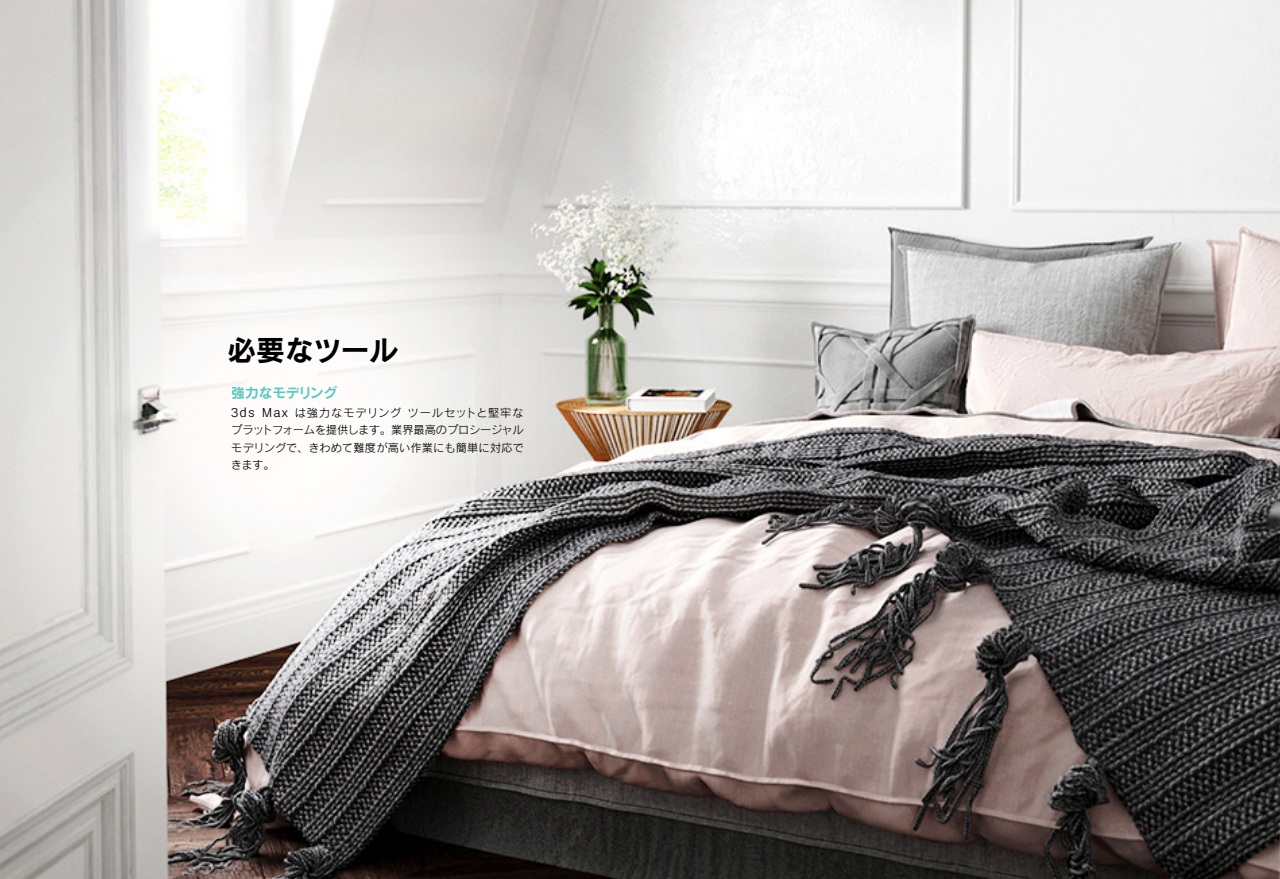
<style>
.page{position:relative;width:1280px;height:879px;background:#fff}
.page>*{position:absolute;margin:0;border:0;box-sizing:border-box;transform-origin:0 0}
.Title23pt_Black{font:28.75px "Rodin Pro B";letter-spacing:-.01em;color:#000}
.緑11pt{font:13.75px "Rodin Pro B";letter-spacing:-.01em;color:#5bc9bd}
.テキスト9pt{font:11.25px/17.5px "Rodin Pro M";letter-spacing:-.005em;color:#000;text-align:justify}
.s1{font-family:"Artifakt Legend";font-size:12.88px}
</style>
<div class="page">
<img style="left:0;top:0;width:1280px;height:879px">
<p class="Title23pt_Black" style="left:228px;top:331px;width:172px">必要なツール</p>
<p class="緑11pt" style="left:231px;top:383px;width:107px">強力なモデリング</p>
<p class="テキスト9pt" style="left:231px;top:403px;width:295px"><span class="s1">3ds Max</span> は強力なモデリングツールセットと堅牢なプラットフォームを提供します。業界最高のプロシージャルモデリングで、きわめて難度が高い作業にも簡単に対応できます。</p>
</div>
